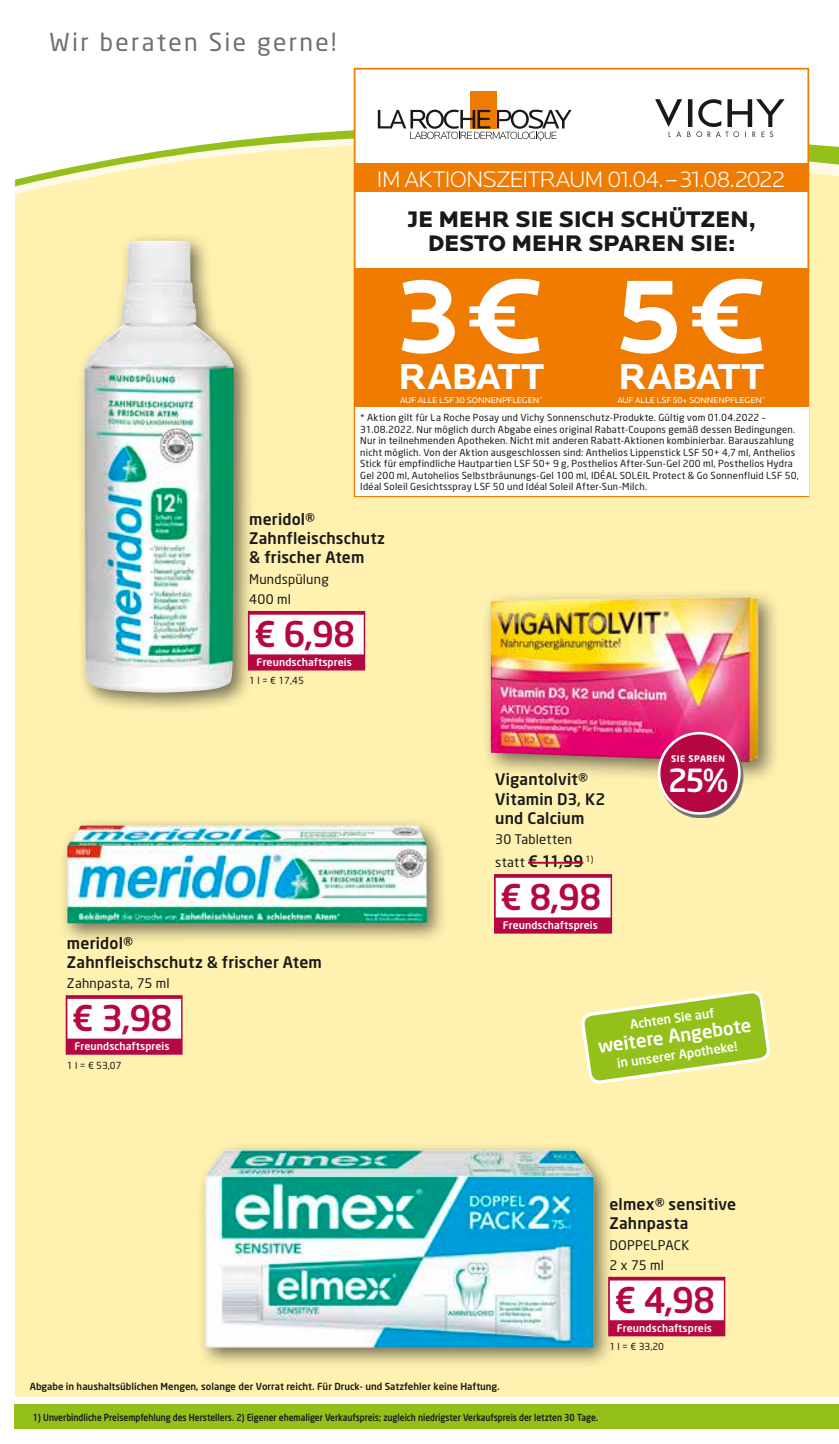
<style>
.page{position:relative;width:839px;height:1444px;background:#fff}
.page>*{position:absolute;margin:0;border:0;box-sizing:border-box;transform-origin:0 0}
.t1{font:700 109.02px "Locator";color:#fff}
.t2{font:700 37.45px "Locator";letter-spacing:-.02em;color:#fff}
._04_Angebotspreis{font:500 35px "Neo Sans";letter-spacing:-.025em;color:#b50843}
.t3{font:500 31.5px "Neo Sans";color:#fff}
.t4{font:24.5px "Neo Sans";letter-spacing:.095em;color:#6f6f6e}
.t5{font:900 23.45px/23.4px "Locator";letter-spacing:-.015em;color:#1a1918;text-align:center}
.t6{font:300 23.45px "Locator";letter-spacing:-.045em;color:#fff}
.t7{font:500 18.38px "Neo Sans";color:#fff}
._01_Artikel{font:500 15.75px/19.2px "Neo Sans";letter-spacing:.01em;color:#1a1918}
._03_statt_Preis{font:500 15.75px "Neo Sans";color:#1a1918}
._02_Text{font:13.12px "Neo Sans";letter-spacing:.02em;color:#1a1918}
.t8{font:500 12.42px "Neo Sans";color:#fff}
._07_T_Wirberaten{font:500 10.5px "Neo Sans";letter-spacing:.01em;color:#fff}
._05_Grundpreis{font:9.62px/11.5px "Neo Sans";letter-spacing:.025em;color:#1a1918}
.t9{font:500 9.62px "Neo Sans";color:#1a1918;scale:.88 1}
.t10{font:500 9.62px "Neo Sans";color:#1a1918}
.t11{font:700 8.92px "Neo Sans";letter-spacing:.05em;color:#fff}
.t12{font:8.58px "Locator";letter-spacing:-.025em;color:#fff}
.t13{font:300 7.35px/8.9px "Locator";letter-spacing:-.025em;color:#1a1918;text-align:justify}
.s1{font-weight:400;font-size:13.12px}
</style>
<div class="page">
<div style="left:15px;top:1404px;width:823px;height:25px;background:#94c01c"></div>
<div style="left:15px;top:229px;width:823px;height:1167px;background:#fff1af"></div>
<svg style="left:15px;top:74px;width:823px;height:152px"></svg>
<div style="left:354px;top:69px;width:454px;height:413px;background:#fff"></div>
<div style="left:354px;top:164px;width:454px;height:28px;background:#ef7b00"></div>
<div style="left:470px;top:91px;width:26px;height:37px;background:#ef7b00"></div>
<svg style="left:378px;top:110px;width:193px;height:31px"></svg>
<svg style="left:655px;top:99px;width:129px;height:38px"></svg>
<div style="left:354px;top:268px;width:454px;height:141px;background:#ef7b00"></div>
<div style="left:353px;top:68px;width:456px;height:429px;border:2px solid #ef7b00"></div>
<div style="left:355px;top:408px;width:453px;height:88px;background:#fff"></div>
<div style="left:58px;top:816px;width:390px;height:128px;background:#1a1918;opacity:.6"></div>
<img style="left:67px;top:825px;width:360px;height:98px">
<div style="left:66px;top:995px;width:116px;height:59px;background:#b50843"></div>
<div style="left:67px;top:999px;width:114px;height:39px;background:#fff"></div>
<div style="left:76px;top:232px;width:179px;height:481px;background:#1a1918;opacity:.6"></div>
<img style="left:84px;top:241px;width:150px;height:451px">
<div style="left:248px;top:611px;width:117px;height:59px;background:#b50843"></div>
<div style="left:249px;top:615px;width:114px;height:39px;background:#fff"></div>
<div style="left:197px;top:1141px;width:417px;height:228px;background:#1a1918;opacity:.6"></div>
<img style="left:205px;top:1150px;width:388px;height:197px">
<div style="left:608px;top:1276px;width:117px;height:60px;background:#b50843"></div>
<div style="left:609px;top:1280px;width:114px;height:40px;background:#fff"></div>
<svg style="left:581px;top:990px;width:188px;height:93px;background:#b8d155"></svg>
<div style="left:481px;top:587px;width:299px;height:197px;background:#1a1918;opacity:.6"></div>
<img style="left:490px;top:597px;width:268px;height:165px">
<div style="left:494px;top:874px;width:118px;height:59px;background:#b50843"></div>
<div style="left:495px;top:878px;width:115px;height:39px;background:#fff"></div>
<hr style="left:528px;top:862px;width:55px;height:1px;background:#b50843">
<svg style="left:660px;top:734px;width:83px;height:83px;background:#d79699"></svg>
<div style="left:659px;top:733px;width:80px;height:80px;background:#b50843;border-radius:50%"></div>
<div style="left:657px;top:732px;width:83px;height:82px;border:3px solid #fff;border-radius:50%"></div>
<p class="t4" style="left:50px;top:27px;width:288px">Wir beraten Sie gerne!</p>
<p class="t6" style="left:376px;top:166px;width:410px">IM AKTIONSZEITRAUM 01.04.–31.08.2022</p>
<p class="t5" style="left:407px;top:208px;width:350px">JE MEHR SIE SICH SCHÜTZEN,<br>DESTO MEHR SPAREN SIE:</p>
<p class="t1" style="left:396px;top:253px;width:150px">3€</p>
<p class="t2" style="left:398px;top:355px;width:147px">RABATT</p>
<p class="t12" style="left:400px;top:395px;width:144px">AUF ALLE LSF30 SONNENPFLEGEN<sup>*</sup></p>
<p class="t1" style="left:613px;top:253px;width:156px">5€</p>
<p class="t2" style="left:618px;top:355px;width:147px">RABATT</p>
<p class="t12" style="left:617px;top:395px;width:149px">AUF ALLE LSF50+ SONNENPFLEGEN<sup>*</sup></p>
<p class="t13" style="left:371px;top:429px;width:420px">eines original Rabatt-Coupons gemäß dessen Bedingungen. Nur in teilnehmenden Apotheken. Nicht mit anderen Rabatt-Aktionen kombinierbar. Barauszahlung nicht möglich. Von der Aktion ausgeschlossen sind: Anthelios Lippenstick LSF 50+ 4,7ml, Anthelios Stick für empfindliche Hautpartien LSF 50+ 9g, Posthelios After-Sun-Gel 200ml, Posthelios Hydra Gel 200ml, Autohelios Selbst&shy;bräunungs-Gel 100ml, IDÉAL SOLEIL Protect &amp; Go Sonnenfluid LSF 50, Idéal Soleil Gesichtsspray LSF 50 und Idéal Soleil After-Sun-Milch.</p>
<p class="_05_Grundpreis" style="left:360px;top:411px;width:440px">* Aktion gilt für La Roche Posay und Vichy Sonnenschutz-Produkte. Gültig vom 01.04.2022 – 31.08.2022. Nur möglich durch Abgabe eines original Rabatt-Coupons gemäß dessen Bedingungen.<br>Nur in teilnehmenden Apotheken. Nicht mit anderen Rabatt-Aktionen kombinierbar. Barauszahlung nicht möglich. Von der Aktion ausgeschlossen sind: Anthelios Lippenstick LSF 50+ 4,7 ml, Anthelios Stick für empfindliche Hautpartien LSF 50+ 9 g, Posthelios After-Sun-Gel 200 ml, Posthelios Hydra Gel 200 ml, Autohelios Selbstbräunungs-Gel 100 ml, IDÉAL SOLEIL Protect &amp; Go Sonnenfluid LSF 50, Idéal Soleil Gesichtsspray LSF 50 und Idéal Soleil After-Sun-Milch.</p>
<p class="_01_Artikel" style="left:249px;top:509px;width:67px">meridol®</p>
<p class="_01_Artikel" style="left:249px;top:528px;width:137px">Zahnfleischschutz &amp; frischer Atem</p>
<p class="_02_Text" style="left:249px;top:571px;width:81px">Mundspülung</p>
<p class="_02_Text" style="left:249px;top:591px;width:43px">400 ml</p>
<p class="_04_Angebotspreis" style="left:254px;top:612px;width:103px">€ 6,98</p>
<p class="_07_T_Wirberaten" style="left:256px;top:655px;width:97px">Freundschaftspreis</p>
<p class="_05_Grundpreis" style="left:249px;top:675px;width:56px">1 l = € 17,45</p>
<p class="_01_Artikel" style="left:67px;top:933px;width:256px">meridol®<br>Zahnfleischschutz &amp; frischer Atem</p>
<p class="_02_Text" style="left:67px;top:975px;width:104px">Zahnpasta, 75 ml</p>
<p class="_04_Angebotspreis" style="left:72px;top:996px;width:102px">€ 3,98</p>
<p class="_07_T_Wirberaten" style="left:74px;top:1039px;width:97px">Freundschaftspreis</p>
<p class="_05_Grundpreis" style="left:67px;top:1059px;width:56px">1 l = € 53,07</p>
<p class="_01_Artikel" style="left:495px;top:769px;width:112px">Vigantolvit®<br>Vitamin D3, K2 und Calcium</p>
<p class="_02_Text" style="left:495px;top:831px;width:78px">30 Tabletten</p>
<p class="_03_statt_Preis" style="left:495px;top:851px;width:100px"><span class="s1">statt</span> € 11,99 <sup>1)</sup></p>
<p class="_04_Angebotspreis" style="left:500px;top:875px;width:103px">€ 8,98</p>
<p class="_07_T_Wirberaten" style="left:502px;top:918px;width:97px">Freundschaftspreis</p>
<p class="t11" style="left:671px;top:753px;width:55px">SIE SPAREN</p>
<p class="t3" style="left:667px;top:760px;width:62px">25%</p>
<p class="t8" style="left:629px;top:1016px;width:86px;rotate:-8deg">Achten Sie auf</p>
<p class="t7" style="left:596px;top:1035px;width:156px;rotate:-8deg">weitere Angebote</p>
<p class="t8" style="left:616px;top:1055px;width:123px;rotate:-8deg">in unserer Apotheke!</p>
<p class="_01_Artikel" style="left:609px;top:1194px;width:128px">elmex® sensitive<br>Zahnpasta</p>
<p class="_02_Text" style="left:609px;top:1236px;width:81px">DOPPELPACK</p>
<p class="_02_Text" style="left:609px;top:1257px;width:56px">2 x 75 ml</p>
<p class="_04_Angebotspreis" style="left:614px;top:1277px;width:102px">€ 4,98</p>
<p class="_07_T_Wirberaten" style="left:616px;top:1321px;width:97px">Freundschaftspreis</p>
<p class="_05_Grundpreis" style="left:609px;top:1340px;width:56px">1 l = € 33,20</p>
<p class="t10" style="left:30px;top:1380px;width:471px">Abgabe in haushaltsüblichen Mengen, solange der Vorrat reicht. Für Druck- und Satzfehler keine Haftung.</p>
<p class="t9" style="left:33px;top:1411px;width:643px">1) Unverbindliche Preisempfehlung des Herstellers. 2) Eigener ehemaliger Verkaufspreis; zugleich niedrigster Verkaufspreis der letzten 30 Tage.</p>
</div>
